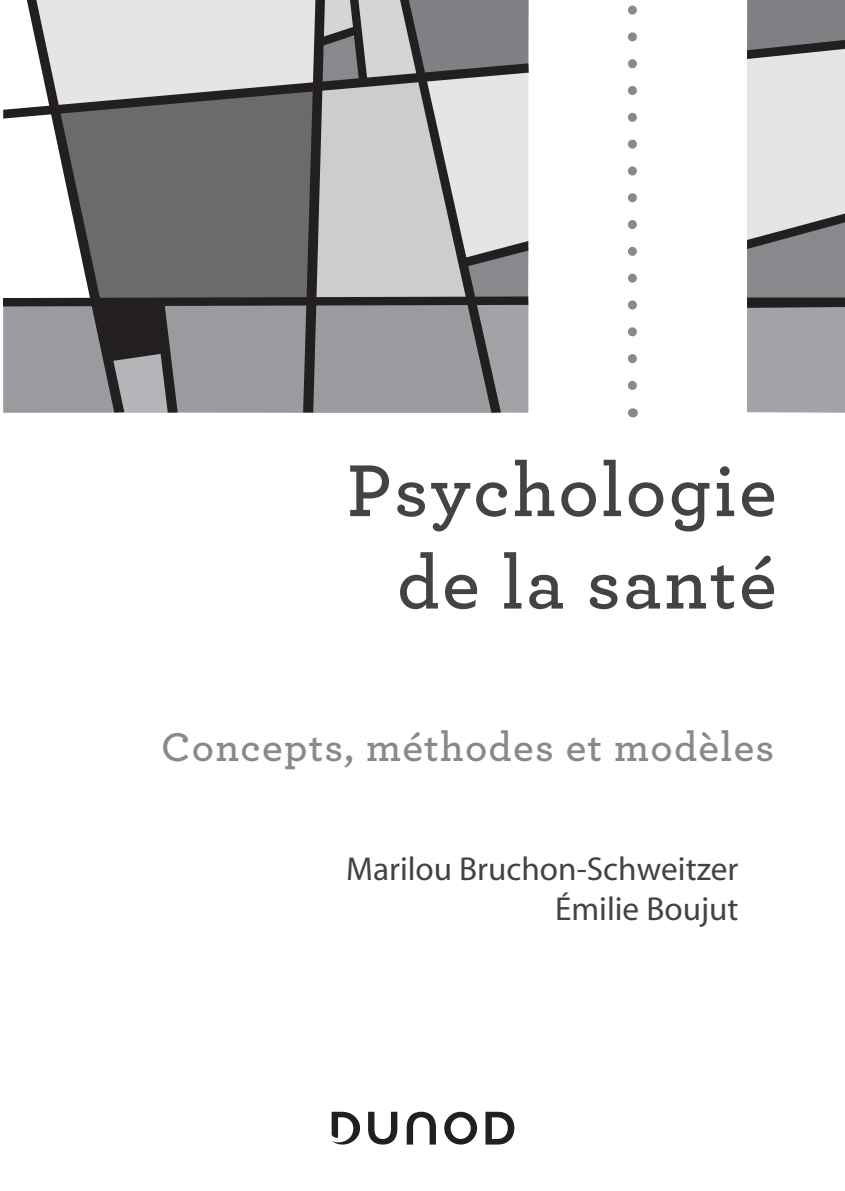
<style>
.page{position:relative;width:845px;height:1191px;background:#fff}
.page>*{position:absolute;margin:0;border:0;box-sizing:border-box;transform-origin:0 0}
.t1{font:600 77px/92.4px "Archer";letter-spacing:.03em;color:#424344;text-align:right}
.t2{font:600 42px "Archer";letter-spacing:.03em;color:#87898c}
.t3{font:33.25px/39.9px "Alternate Gothic No 2 BT";color:#424344;text-align:right}
</style>
<div class="page">
<svg style="left:628px;top:5px;width:8px;height:380px"></svg>
<svg style="left:331px;top:1111px;width:29px;height:33px"></svg>
<svg style="left:406px;top:1111px;width:29px;height:33px"></svg>
<svg style="left:368px;top:1111px;width:29px;height:33px"></svg>
<svg style="left:444px;top:1111px;width:33px;height:33px"></svg>
<svg style="left:485px;top:1111px;width:29px;height:33px"></svg>
<svg style="left:3px;top:0;width:526px;height:413px;background:#9d9d9f"></svg>
<svg style="left:747px;top:0;width:98px;height:413px;background:#adaeb0"></svg>
<h1 class="t1" style="left:346px;top:440px;width:431px">Psychologie de la santé</h1>
<p class="t2" style="left:161px;top:716px;width:614px">Concepts, méthodes et modèles</p>
<p class="t3" style="left:346px;top:850px;width:393px">Marilou Bruchon-Schweitzer<br>Émilie Boujut</p>
</div>
